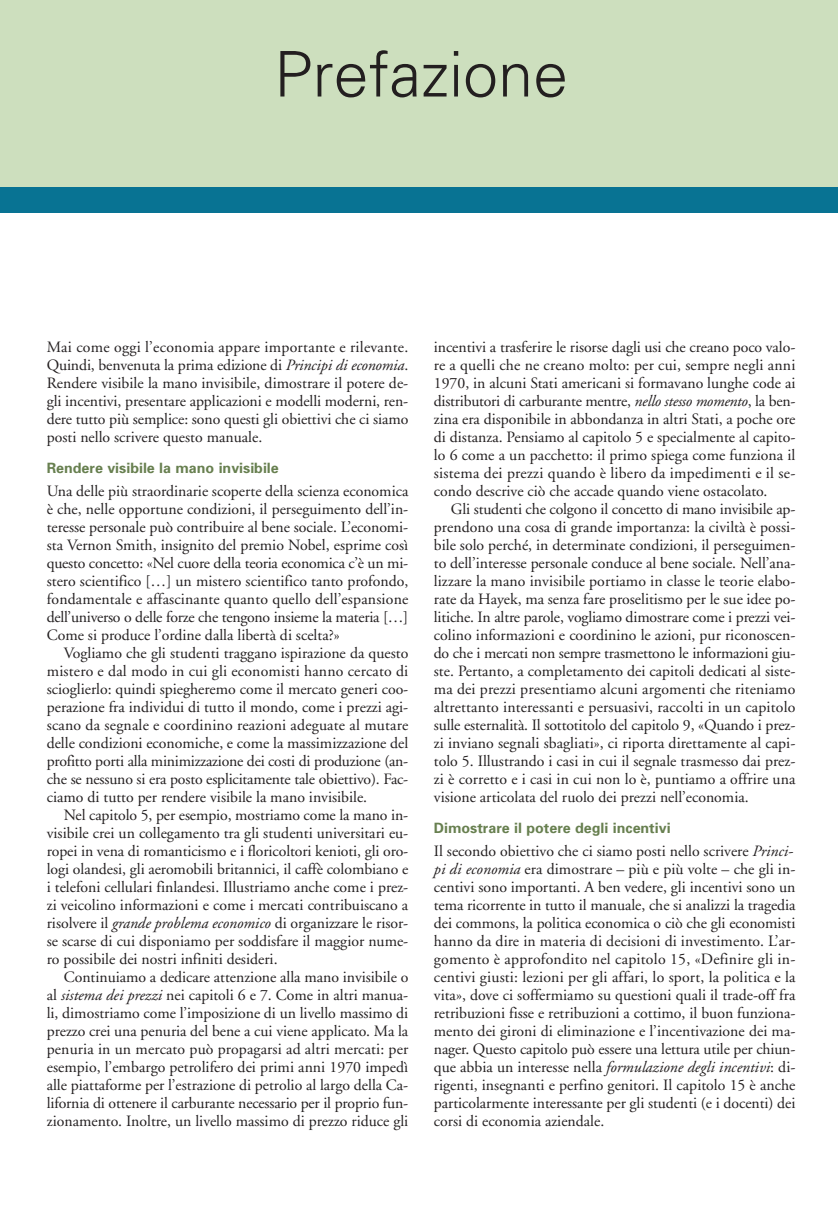
<style>
.page{position:relative;width:838px;height:1212px;background:#fff}
.page>*{position:absolute;margin:0;border:0;box-sizing:border-box;transform-origin:0 0}
.t1{font:300 63px "Univers";color:#231f20}
.t2{font:15.75px/18px "Adobe Garamond";color:#231f20;text-align:justify}
.t3{font:700 14.25px "Univers";color:#688050}
.s1{font-style:italic}
</style>
<div class="page">
<div style="left:0;top:0;width:838px;height:187px;background:#cddfbe"></div>
<div style="left:0;top:187px;width:838px;height:26px;background:#087393"></div>
<h1 class="t1" style="left:274px;top:51px;width:295px">Prefazione</h1>
<p class="t2" style="left:47px;top:339px;width:363px">Mai come oggi l’economia appare importante e rilevante.<br>Quindi, benvenuta la prima edizione di <span class="s1">Principi di economia</span>.<br>Rendere visibile la mano invisibile, dimostrare il potere de&shy;gli incentivi, presentare applicazioni e modelli moderni, ren&shy;dere tutto più semplice: sono questi gli obiettivi che ci siamo posti nello scrivere questo manuale.</p>
<p class="t3" style="left:47px;top:463px;width:233px">Rendere visibile la mano invisibile</p>
<p class="t2" style="left:47px;top:483px;width:363px">Una delle più straordinarie scoperte della scienza economica è che, nelle opportune condizioni, il perseguimento dell’in&shy;teresse personale può contribuire al bene sociale. L’economi&shy;sta Vernon Smith, insignito del premio Nobel, esprime così questo concetto: «Nel cuore della teoria economica c’è un mi&shy;stero scientifico […] un mistero scientifico tanto profondo, fondamentale e affascinante quanto quello dell’espansione dell’universo o delle forze che tengono insieme la materia […] Come si produce l’ordine dalla libertà di scelta?»</p>
<p class="t2" style="left:47px;top:645px;width:363px;text-indent:17px">Vogliamo che gli studenti traggano ispirazione da questo mistero e dal modo in cui gli economisti hanno cercato di scioglierlo: quindi spiegheremo come il mercato generi coo&shy;perazione fra individui di tutto il mondo, come i prezzi agi&shy;scano da segnale e coordinino reazioni adeguate al mutare delle condizioni economiche, e come la massimizzazione del profitto porti alla minimizzazione dei costi di produzione (an&shy;che se nessuno si era posto esplicitamente tale obiettivo). Fac&shy;ciamo di tutto per rendere visibile la mano invisibile.</p>
<p class="t2" style="left:47px;top:807px;width:363px;text-indent:17px">Nel capitolo 5, per esempio, mostriamo come la mano in&shy;visibile crei un collegamento tra gli studenti universitari eu&shy;ropei in vena di romanticismo e i floricoltori kenioti, gli oro&shy;logi olandesi, gli aeromobili britannici, il caffè colombiano e i telefoni cellulari finlandesi. Illustriamo anche come i prez&shy;zi veicolino informazioni e come i mercati contribuiscano a risolvere il <span class="s1">grande problema economico</span> di organizzare le risor&shy;se scarse di cui disponiamo per soddisfare il maggior nume&shy;ro possibile dei nostri infiniti desideri.</p>
<p class="t2" style="left:47px;top:969px;width:363px;text-indent:17px">Continuiamo a dedicare attenzione alla mano invisibile o al <span class="s1">sistema dei prezzi</span> nei capitoli 6 e 7. Come in altri manua&shy;li, dimostriamo come l’imposizione di un livello massimo di prezzo crei una penuria del bene a cui viene applicato. Ma la penuria in un mercato può propagarsi ad altri mercati: per esempio, l’embargo petrolifero dei primi anni 1970 impedì alle piattaforme per l’estrazione di petrolio al largo della Ca&shy;lifornia di ottenere il carburante necessario per il proprio fun&shy;zionamento. Inoltre, un livello massimo di prezzo riduce gli</p>
<p class="t2" style="left:434px;top:339px;width:363px">incentivi a trasferire le risorse dagli usi che creano poco valo&shy;re a quelli che ne creano molto: per cui, sempre negli anni 1970, in alcuni Stati americani si formavano lunghe code ai distributori di carburante mentre, <span class="s1">nello stesso momento</span>, la ben&shy;zina era disponibile in abbondanza in altri Stati, a poche ore di distanza. Pensiamo al capitolo 5 e specialmente al capito&shy;lo 6 come a un pacchetto: il primo spiega come funziona il sistema dei prezzi quando è libero da impedimenti e il se&shy;condo descrive ciò che accade quando viene ostacolato.</p>
<p class="t2" style="left:434px;top:501px;width:363px;text-indent:17px">Gli studenti che colgono il concetto di mano invisibile ap&shy;prendono una cosa di grande importanza: la civiltà è possi&shy;bile solo perché, in determinate condizioni, il perseguimen&shy;to dell’interesse personale conduce al bene sociale. Nell’ana&shy;lizzare la mano invisibile portiamo in classe le teorie elabo&shy;rate da Hayek, ma senza fare proselitismo per le sue idee po&shy;litiche. In altre parole, vogliamo dimostrare come i prezzi vei&shy;colino informazioni e coordinino le azioni, pur riconoscen&shy;do che i mercati non sempre trasmettono le informazioni giu&shy;ste. Pertanto, a completamento dei capitoli dedicati al siste&shy;ma dei prezzi presentiamo alcuni argomenti che riteniamo altrettanto interessanti e persuasivi, raccolti in un capitolo sulle esternalità. Il sottotitolo del capitolo 9, «Quando i prez&shy;zi inviano segnali sbagliati», ci riporta direttamente al capi&shy;tolo 5. Illustrando i casi in cui il segnale trasmesso dai prez&shy;zi è corretto e i casi in cui non lo è, puntiamo a offrire una visione articolata del ruolo dei prezzi nell’economia.</p>
<p class="t3" style="left:434px;top:823px;width:238px">Dimostrare il potere degli incentivi</p>
<p class="t2" style="left:434px;top:843px;width:363px;text-align:left">Il secondo obiettivo che ci siamo posti nello scrivere <span class="s1">Princi&shy;pi di economia</span> era dimostrare – più e più volte – che gli in&shy;centivi sono importanti. A ben vedere, gli incentivi sono un tema ricorrente in tutto il manuale, che si analizzi la tragedia dei commons, la politica economica o ciò che gli economisti hanno da dire in materia di decisioni di investimento. L’ar&shy;gomento è approfondito nel capitolo 15, «Definire gli in&shy;centivi giusti: lezioni per gli affari, lo sport, la politica e la vita», dove ci soffermiamo su questioni quali il trade-off fra retribuzioni fisse e retribuzioni a cottimo, il buon funziona&shy;mento dei gironi di eliminazione e l’incentivazione dei ma&shy;nager. Questo capitolo può essere una lettura utile per chiun&shy;que abbia un interesse nella <span class="s1">formulazione degli incentivi</span>: di&shy;rigenti, insegnanti e perfino genitori. Il capitolo 15 è anche particolarmente interessante per gli studenti (e i docenti) dei corsi di economia aziendale.</p>
</div>
